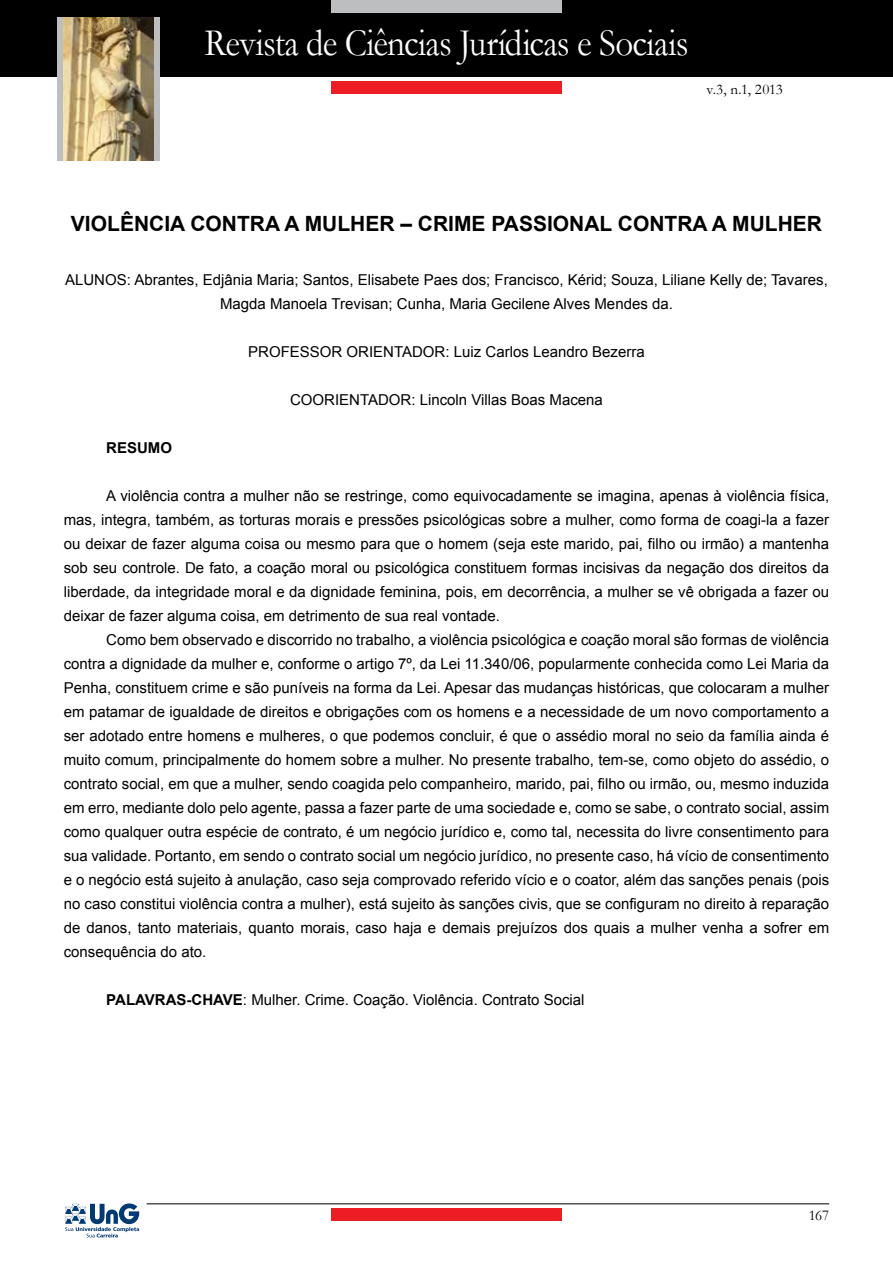
<style>
.page{position:relative;width:893px;height:1263px;background:#fff}
.page>*{position:absolute;margin:0;border:0;box-sizing:border-box;transform-origin:0 0}
.t1{font:39px "Garamond";letter-spacing:-.02em;color:#fff;scale:.9 1}
.t2{font:700 21px "Arial";color:#000}
.t3{font:15px/24px "Arial";color:#000;text-align:justify}
.t4{font:15px "Garamond";letter-spacing:-.01em;color:#000}
.t5{font:700 15px "Arial";color:#000}
.s1{font-weight:700}
</style>
<div class="page">
<div style="left:0;top:0;width:893px;height:77px;background:#000"></div>
<div style="left:331px;top:0;width:231px;height:13px;background:#bcbec0"></div>
<div style="left:57px;top:17px;width:7px;height:144px;background:#bcbec0"></div>
<div style="left:154px;top:17px;width:6px;height:144px;background:#bcbec0"></div>
<div style="left:331px;top:81px;width:231px;height:13px;background:#ed1d24"></div>
<div style="left:331px;top:1208px;width:231px;height:12px;background:#ed1d24"></div>
<hr style="left:147px;top:1203px;width:682px;height:1px;background:#000">
<img style="left:64px;top:18px;width:90px;height:143px">
<svg style="left:65px;top:1203px;width:74px;height:34px"></svg>
<h1 class="t1" style="left:204px;top:17px;width:539px">Revista de Ciências Jurídicas e Sociais</h1>
<p class="t4" style="left:707px;top:79px;width:78px">v.3, n.1, 2013</p>
<h2 class="t2" style="left:71px;top:209px;width:752px">VIOLÊNCIA CONTRA A MULHER – CRIME PASSIONAL CONTRA A MULHER</h2>
<p class="t3" style="left:65px;top:267px;width:764px;text-align:center">ALUNOS: Abrantes, Edjânia Maria; Santos, Elisabete Paes dos; Francisco, Kérid; Souza, Liliane Kelly de; Tavares,<br>Magda Manoela Trevisan; Cunha, Maria Gecilene Alves Mendes da.</p>
<p class="t3" style="left:248px;top:339px;width:398px">PROFESSOR ORIENTADOR: Luiz Carlos Leandro Bezerra</p>
<p class="t3" style="left:290px;top:387px;width:314px">COORIENTADOR: Lincoln Villas Boas Macena</p>
<p class="t5" style="left:106px;top:437px;width:67px">RESUMO</p>
<p class="t3" style="left:64px;top:483px;width:767px;text-indent:43px">A violência contra a mulher não se restringe, como equivocadamente se imagina, apenas à violência física, mas, integra, também, as torturas morais e pressões psicológicas sobre a mulher, como forma de coagi-la a fazer ou deixar de fazer alguma coisa ou mesmo para que o homem (seja este marido, pai, filho ou irmão) a mantenha sob seu controle. De fato, a coação moral ou psicológica constituem formas incisivas da negação dos direitos da liberdade, da integridade moral e da dignidade feminina, pois, em decorrência, a mulher se vê obrigada a fazer ou deixar de fazer alguma coisa, em detrimento de sua real vontade.</p>
<p class="t3" style="left:64px;top:627px;width:767px;text-indent:43px">Como bem observado e discorrido no trabalho, a violência psicológica e coação moral são formas de violência contra a dignidade da mulher e, conforme o artigo 7º, da Lei 11.340/06, popularmente conhecida como Lei Maria da Penha, constituem crime e são puníveis na forma da Lei. Apesar das mudanças históricas, que colocaram a mulher em patamar de igualdade de direitos e obrigações com os homens e a necessidade de um novo comportamento a ser adotado entre homens e mulheres, o que podemos concluir, é que o assédio moral no seio da família ainda é muito comum, principalmente do homem sobre a mulher. No presente trabalho, tem-se, como objeto do assédio, o contrato social, em que a mulher, sendo coagida pelo companheiro, marido, pai, filho ou irmão, ou, mesmo induzida em erro, mediante dolo pelo agente, passa a fazer parte de uma sociedade e, como se sabe, o contrato social, assim como qualquer outra espécie de contrato, é um negócio jurídico e, como tal, necessita do livre consentimento para sua validade. Portanto, em sendo o contrato social um negócio jurídico, no presente caso, há vício de consentimento e o negócio está sujeito à anulação, caso seja comprovado referido vício e o coator, além das sanções penais (pois no caso constitui violência contra a mulher), está sujeito às sanções civis, que se configuram no direito à reparação de danos, tanto materiais, quanto morais, caso haja e demais prejuízos dos quais a mulher venha a sofrer em consequência do ato.</p>
<p class="t3" style="left:106px;top:987px;width:480px"><span class="s1">PALAVRAS-CHAVE</span>: Mulher. Crime. Coação. Violência. Contrato Social</p>
<p class="t4" style="left:809px;top:1206px;width:22px">167</p>
</div>
